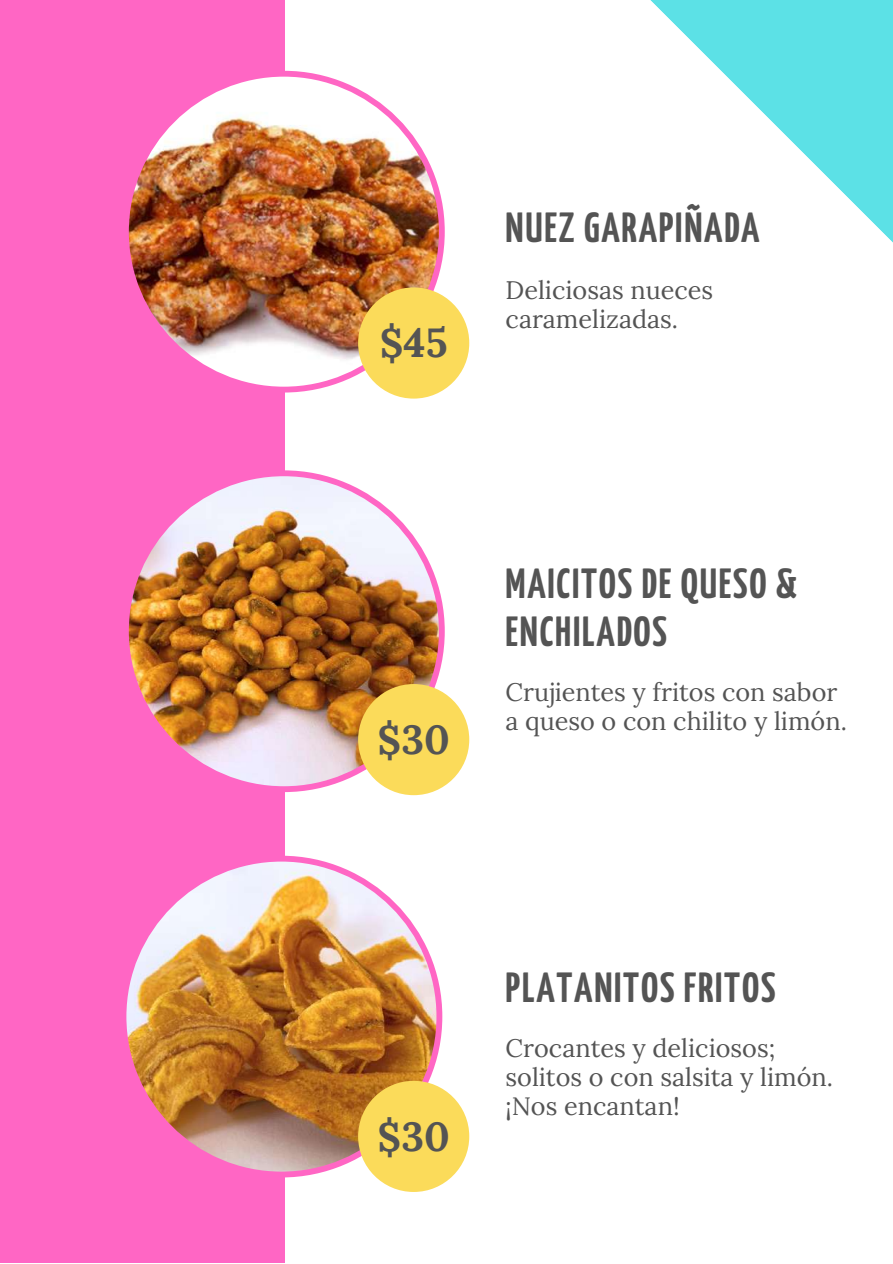
<style>
.page{position:relative;width:893px;height:1264px;background:#fff}
.page>*{position:absolute;margin:0;border:0;box-sizing:border-box;transform-origin:0 0}
.t1{font:700 42px/47.8px "Yanone Kaffeesatz";letter-spacing:.04em;color:#545454}
.t2{font:700 40.5px "Lora";color:#545454}
.t3{font:25.2px/29.2px "Lora";color:#545454}
</style>
<div class="page">
<div style="left:0;top:0;width:284px;height:1262px;background:#ff66c4"></div>
<img style="left:128px;top:71px;width:316px;height:321px">
<img style="left:128px;top:470px;width:316px;height:322px">
<svg style="left:650px;top:0;width:242px;height:242px"></svg>
<div style="left:358px;top:287px;width:111px;height:111px;background:#fbdb5a;border-radius:50%"></div>
<div style="left:358px;top:684px;width:111px;height:111px;background:#fbdb5a;border-radius:50%"></div>
<img style="left:126px;top:855px;width:316px;height:322px">
<div style="left:358px;top:1080px;width:111px;height:111px;background:#fbdb5a;border-radius:50%"></div>
<h2 class="t2" style="left:380px;top:316px;width:69px">$45</h2>
<h1 class="t1" style="left:505px;top:207px;width:255px">NUEZ GARAPIÑADA</h1>
<p class="t3" style="left:505px;top:275px;width:209px">Deliciosas nueces caramelizadas.</p>
<h2 class="t2" style="left:377px;top:713px;width:74px">$30</h2>
<h1 class="t1" style="left:505px;top:562px;width:293px">MAICITOS DE QUESO &amp;<br>ENCHILADOS</h1>
<p class="t3" style="left:505px;top:677px;width:343px">Crujientes y fritos con sabor a queso o con chilito y limón.</p>
<h2 class="t2" style="left:377px;top:1109px;width:74px">$30</h2>
<h1 class="t1" style="left:505px;top:967px;width:271px">PLATANITOS FRITOS</h1>
<p class="t3" style="left:505px;top:1032px;width:329px">Crocantes y deliciosos; solitos o con salsita y limón. ¡Nos encantan!</p>
</div>
